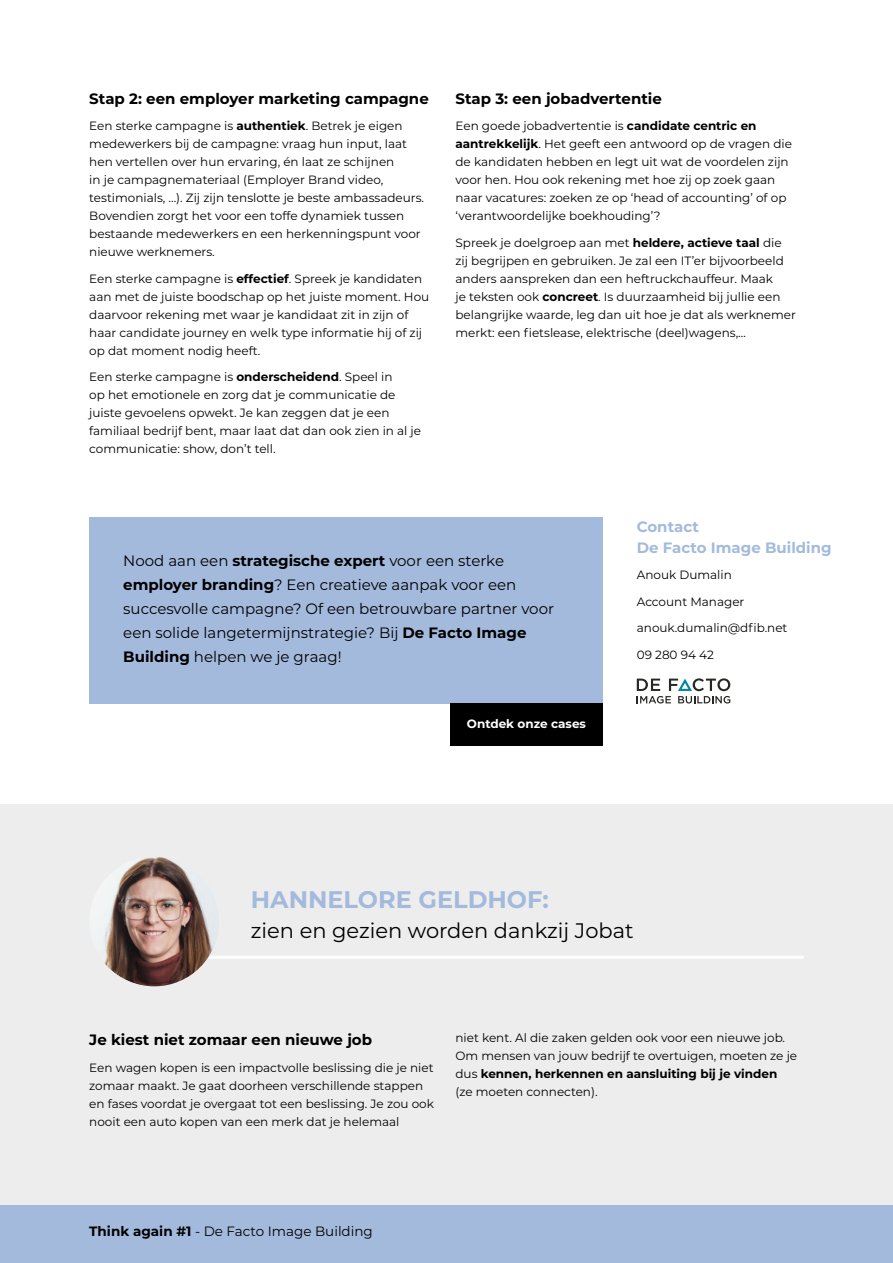
<style>
.page{position:relative;width:893px;height:1263px;background:#fff}
.page>*{position:absolute;margin:0;border:0;box-sizing:border-box;transform-origin:0 0}
.t1{font:700 24px "Montserrat";color:#a4badd}
.t2{font:21px "Montserrat";color:#000}
.t3{font:15px/24px "Montserrat";color:#000}
.t4{font:700 15px "Montserrat";color:#000}
.t5{font:700 15px/21px "Montserrat";color:#a4badd}
.t6{font:13.5px "Montserrat";color:#000}
.t7{font:12px/18px "Montserrat";color:#000}
.t8{font:700 12px "Montserrat";color:#fff}
.s1{font-weight:700}
</style>
<div class="page">
<div style="left:0;top:1202px;width:893px;height:61px;background:#a4badd"></div>
<div style="left:0;top:804px;width:893px;height:400px;background:#ededed"></div>
<div style="left:89px;top:517px;width:514px;height:186px;background:#a4badd"></div>
<div style="left:450px;top:703px;width:153px;height:43px;background:#000"></div>
<hr style="left:154px;top:956px;width:650px;height:3px;background:#fff">
<img style="left:89px;top:857px;width:130px;height:129px;border-radius:65px">
<svg style="left:637px;top:678px;width:93px;height:25px"></svg>
<p class="t4" style="left:89px;top:88px;width:341px">Stap 2: een employer marketing campagne</p>
<p class="t7" style="left:89px;top:117px;width:336px">Een sterke campagne is <span class="s1">authentiek</span>. Betrek je eigen medewerkers bij de campagne: vraag hun input, laat hen vertellen over hun ervaring, én laat ze schijnen<br>in je campagnemateriaal (Employer Brand video, testimonials, ...). Zij zijn tenslotte je beste ambassadeurs.<br>Bovendien zorgt het voor een toffe dynamiek tussen bestaande medewerkers en een herkenningspunt voor nieuwe werknemers.</p>
<p class="t7" style="left:89px;top:269px;width:341px">Een sterke campagne is <span class="s1">effectief</span>. Spreek je kandidaten aan met de juiste boodschap op het juiste moment. Hou daarvoor rekening met waar je kandidaat zit in zijn of haar candidate journey en welk type informatie hij of zij op dat moment nodig heeft.</p>
<p class="t7" style="left:89px;top:368px;width:333px">Een sterke campagne is <span class="s1">onderscheidend</span>. Speel in<br>op het emotionele en zorg dat je communicatie de juiste gevoelens opwekt. Je kan zeggen dat je een familiaal bedrijf bent, maar laat dat dan ook zien in al je communicatie: show, don’t tell.</p>
<p class="t4" style="left:455px;top:88px;width:208px">Stap 3: een jobadvertentie</p>
<p class="t7" style="left:455px;top:117px;width:338px">Een goede jobadvertentie is <span class="s1">candidate centric en aantrekkelijk</span>. Het geeft een antwoord op de vragen die de kandidaten hebben en legt uit wat de voordelen zijn voor hen. Hou ook rekening met hoe zij op zoek gaan naar vacatures: zoeken ze op ‘head of accounting’ of op ‘verantwoordelijke boekhouding’?</p>
<p class="t7" style="left:455px;top:233px;width:342px">Spreek je doelgroep aan met <span class="s1">heldere, actieve taal</span> die zij begrijpen en gebruiken. Je zal een IT’er bijvoorbeeld anders aanspreken dan een heftruckchauffeur. Maak<br>je teksten ook <span class="s1">concreet</span>. Is duurzaamheid bij jullie een belangrijke waarde, leg dan uit hoe je dat als werknemer merkt: een fietslease, elektrische (deel)wagens,…</p>
<p class="t3" style="left:123px;top:548px;width:432px">Nood aan een <span class="s1">strategische expert</span> voor een sterke <span class="s1">employer branding</span>? Een creatieve aanpak voor een succesvolle campagne? Of een betrouwbare partner voor een solide langetermijnstrategie? Bij <span class="s1">De Facto Image Building</span> helpen we je graag!</p>
<p class="t8" style="left:467px;top:715px;width:120px">Ontdek onze cases</p>
<p class="t5" style="left:637px;top:515px;width:196px">Contact<br>De Facto Image Building</p>
<p class="t7" style="left:637px;top:566px;width:97px">Anouk Dumalin</p>
<p class="t7" style="left:637px;top:592px;width:109px">Account Manager</p>
<p class="t7" style="left:637px;top:619px;width:152px">anouk.dumalin@dfib.net</p>
<p class="t7" style="left:637px;top:645px;width:79px">09 280 94 42</p>
<h1 class="t1" style="left:251px;top:882px;width:299px">HANNELORE GELDHOF:</h1>
<h2 class="t2" style="left:251px;top:916px;width:384px">zien en gezien worden dankzij Jobat</h2>
<p class="t4" style="left:89px;top:1029px;width:284px">Je kiest niet zomaar een nieuwe job</p>
<p class="t7" style="left:89px;top:1058px;width:346px">Een wagen kopen is een impactvolle beslissing die je niet zomaar maakt. Je gaat doorheen verschillende stappen en fases voordat je overgaat tot een beslissing. Je zou ook nooit een auto kopen van een merk dat je helemaal</p>
<p class="t7" style="left:455px;top:1029px;width:343px">niet kent. Al die zaken gelden ook voor een nieuwe job.<br>Om mensen van jouw bedrijf te overtuigen, moeten ze je dus <span class="s1">kennen, herkennen en aansluiting bij je vinden </span>(ze moeten connecten).</p>
<p class="t6" style="left:89px;top:1222px;width:285px"><span class="s1">Think again #1</span> - De Facto Image Building</p>
</div>
